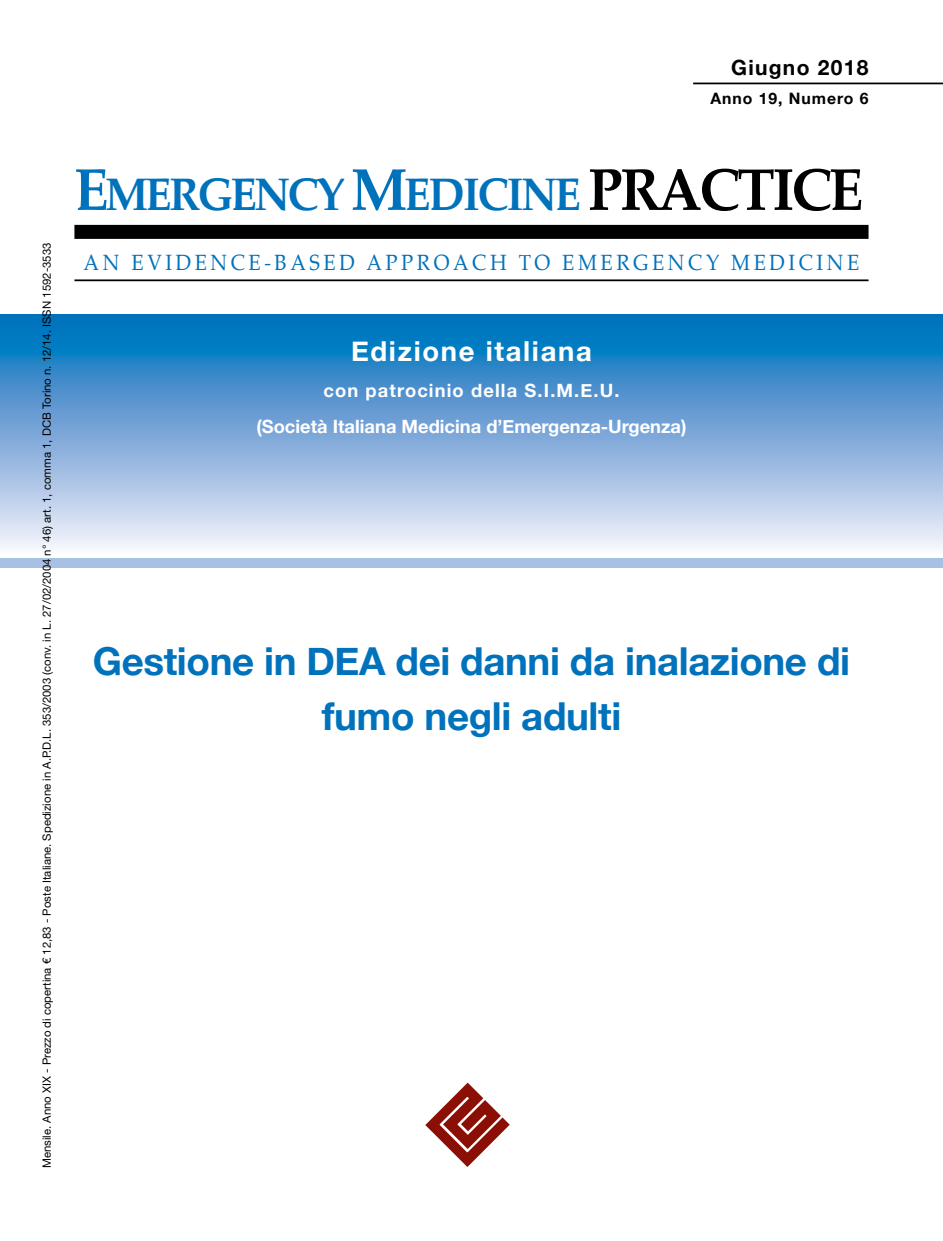
<style>
.page{position:relative;width:943px;height:1241px;background:#fff}
.page>*{position:absolute;margin:0;border:0;box-sizing:border-box;transform-origin:0 0}
.t1{font:700 45.5px "Palatino";letter-spacing:-.065em;color:#0072bc;scale:.95 1}
.t2{font:700 38.5px/55.5px "Helvetica Neue";letter-spacing:-.01em;color:#0072bc;text-align:center}
.t3{font:700 27.47px "Helvetica Neue";letter-spacing:.06em;color:#fff}
.t4{font:21.7px "Palatino";letter-spacing:.175em;color:#0072bc;scale:.93 1}
.t5{font:700 21px "Helvetica Neue";letter-spacing:.06em;color:#000}
.t6{font:700 18.38px/35.7px "Helvetica Neue";color:#fff;text-align:center}
.t7{font:700 15.75px "Helvetica Neue";letter-spacing:.06em;color:#000}
.t8{font:11.38px "Helvetica Neue";color:#000}
.s1{font-style:inherit}
.s2{font-size:59.5px}
.s3{font-size:59.5px;color:#000}
</style>
<div class="page">
<div style="left:74px;top:225px;width:794px;height:14px;background:#000"></div>
<hr style="left:74px;top:279px;width:794px;height:2px;background:#000">
<hr style="left:693px;top:83px;width:250px;height:1px;background:#000">
<svg style="left:0;top:314px;width:943px;height:235px;background:#74aad8"></svg>
<div style="left:0;top:557px;width:943px;height:10px;background:#a7c0e4"></div>
<svg style="left:425px;top:1082px;width:85px;height:85px"></svg>
<h3 class="t5" style="left:731px;top:51px;width:139px">Giugno 2018</h3>
<h3 class="t7" style="left:710px;top:85px;width:160px">Anno 19, Numero 6</h3>
<p class="t8" style="left:40px;top:1168px;width:927px;rotate:-90deg">Mensile. Anno XIX - Prezzo di copertina <span class="s1">€</span> 12,83 - Poste Italiane. Spedizione in A.P.D.L. 353/2003 (conv. in L. 27/02/2004 n° 46) art. 1, comma 1, DCB Torino n. 12/14. ISSN 1592-3533</p>
<h1 class="t1" style="left:74px;top:156px;width:832px"><span class="s2">E</span>MERGENCY <span class="s2">M</span>EDICINE <span class="s3">PRACTICE</span></h1>
<h3 class="t4" style="left:84px;top:244px;width:835px">AN EVIDENCE-BASED APPROACH TO EMERGENCY MEDICINE</h3>
<h3 class="t3" style="left:351px;top:330px;width:242px">Edizione italiana</h3>
<h3 class="t6" style="left:256px;top:373px;width:431px">con patrocinio della S.I.M.E.U.<br>(Società Italiana Medicina d’Emergenza-Urgenza)</h3>
<h2 class="t2" style="left:93px;top:634px;width:758px">Gestione in DEA dei danni da inalazione di fumo negli adulti</h2>
</div>
